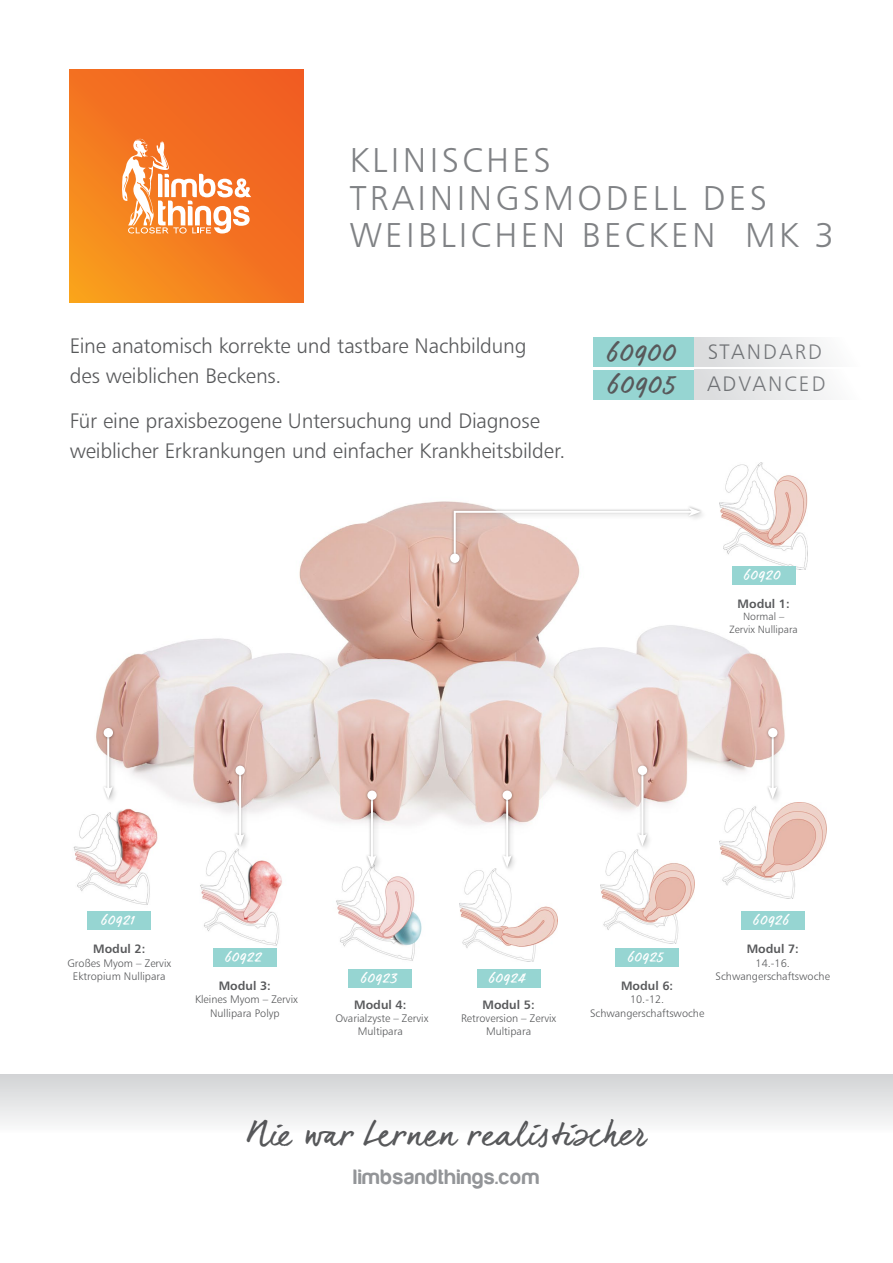
<style>
.page{position:relative;width:893px;height:1263px;background:#fff}
.page>*{position:absolute;margin:0;border:0;box-sizing:border-box;transform-origin:0 0}
.t1{font:34.5px/37.5px "Humanist 777 BT Light B";letter-spacing:.1em;color:#808285}
.t2{font:32.85px "dear Joe 6";color:#58595b}
.t3{font:28.8px/32.7px "dear Joe 6";color:#58595b}
.t4{font:21.6px "Harabara";letter-spacing:.05em;color:#939598}
.t5{font:21px/30px "Humanist 777 BT Light B";letter-spacing:-.01em;color:#58595b}
.t6{font:21px/32.7px "Humanist 777 BT Light B";letter-spacing:.1em;color:#808285}
.t7{font:15.45px "dear Joe 6";color:#fff}
.t8{font:12.15px "Humanist 777 BT Bold B";color:#58595b}
.t9{font:10.95px/13px "Humanist 777 BT Light B";color:#58595b;text-align:center}
.t10{font:10.5px/12.6px "Humanist 777 BT Light B";color:#58595b;text-align:center}
</style>
<div class="page">
<svg style="left:0;top:1074px;width:893px;height:50px"></svg>
<svg style="left:70px;top:69px;width:234px;height:234px;background:#f37620"></svg>
<svg style="left:122px;top:139px;width:129px;height:95px"></svg>
<div style="left:593px;top:337px;width:102px;height:29px;background:#96d5d2"></div>
<div style="left:593px;top:370px;width:102px;height:29px;background:#96d5d2"></div>
<div style="left:695px;top:337px;width:168px;height:29px;background:linear-gradient(to right,#d9dbdc,#fff)"></div>
<div style="left:695px;top:370px;width:168px;height:29px;background:linear-gradient(to right,#d9dbdc,#fff)"></div>
<img style="left:96px;top:496px;width:712px;height:384px">
<img style="left:720px;top:463px;width:87px;height:106px">
<div style="left:732px;top:566px;width:63px;height:18px;background:#96d5d2"></div>
<img style="left:194px;top:840px;width:102px;height:109px">
<div style="left:213px;top:949px;width:64px;height:18px;background:#96d5d2"></div>
<img style="left:459px;top:869px;width:99px;height:92px">
<div style="left:477px;top:969px;width:63px;height:19px;background:#96d5d2"></div>
<img style="left:324px;top:855px;width:112px;height:106px">
<div style="left:348px;top:969px;width:64px;height:19px;background:#96d5d2"></div>
<img style="left:73px;top:803px;width:97px;height:102px">
<div style="left:87px;top:912px;width:64px;height:18px;background:#96d5d2"></div>
<div style="left:615px;top:949px;width:64px;height:18px;background:#96d5d2"></div>
<img style="left:600px;top:849px;width:94px;height:94px">
<div style="left:741px;top:912px;width:64px;height:18px;background:#96d5d2"></div>
<img style="left:719px;top:802px;width:108px;height:97px">
<div style="left:452px;top:506px;width:256px;height:59px;background:#000;opacity:.13"></div>
<div style="left:451px;top:505px;width:252px;height:54px;background:#000;opacity:.29"></div>
<svg style="left:453px;top:507px;width:248px;height:52px"></svg>
<div style="left:448px;top:551px;width:14px;height:14px;background:#000;opacity:.29"></div>
<div style="left:450px;top:553px;width:9px;height:10px;background:#fff;border-radius:50%"></div>
<div style="left:767px;top:731px;width:18px;height:75px;background:#000;opacity:.13"></div>
<div style="left:766px;top:730px;width:14px;height:71px;background:#000;opacity:.29"></div>
<hr style="left:772px;top:733px;width:2px;height:57px;background:#fff">
<svg style="left:768px;top:786px;width:9px;height:13px"></svg>
<div style="left:102px;top:731px;width:18px;height:75px;background:#000;opacity:.13"></div>
<div style="left:101px;top:730px;width:14px;height:71px;background:#000;opacity:.29"></div>
<hr style="left:107px;top:733px;width:2px;height:57px;background:#fff">
<svg style="left:104px;top:786px;width:9px;height:13px"></svg>
<div style="left:101px;top:726px;width:15px;height:14px;background:#000;opacity:.29"></div>
<div style="left:104px;top:728px;width:9px;height:9px;background:#fff;border-radius:50%"></div>
<div style="left:234px;top:769px;width:18px;height:84px;background:#000;opacity:.13"></div>
<div style="left:233px;top:768px;width:14px;height:80px;background:#000;opacity:.29"></div>
<hr style="left:239px;top:770px;width:2px;height:67px;background:#fff">
<svg style="left:235px;top:834px;width:10px;height:12px"></svg>
<div style="left:233px;top:763px;width:15px;height:14px;background:#000;opacity:.29"></div>
<div style="left:235px;top:766px;width:10px;height:9px;background:#fff;border-radius:50%"></div>
<div style="left:366px;top:794px;width:18px;height:81px;background:#000;opacity:.13"></div>
<div style="left:365px;top:793px;width:14px;height:77px;background:#000;opacity:.29"></div>
<hr style="left:371px;top:795px;width:2px;height:64px;background:#fff">
<svg style="left:367px;top:855px;width:10px;height:13px"></svg>
<div style="left:365px;top:788px;width:14px;height:14px;background:#000;opacity:.29"></div>
<div style="left:367px;top:790px;width:10px;height:10px;background:#fff;border-radius:50%"></div>
<div style="left:501px;top:794px;width:18px;height:81px;background:#000;opacity:.13"></div>
<div style="left:500px;top:793px;width:14px;height:77px;background:#000;opacity:.29"></div>
<hr style="left:506px;top:795px;width:2px;height:64px;background:#fff">
<svg style="left:503px;top:855px;width:9px;height:13px"></svg>
<div style="left:500px;top:788px;width:15px;height:14px;background:#000;opacity:.29"></div>
<div style="left:503px;top:790px;width:9px;height:10px;background:#fff;border-radius:50%"></div>
<div style="left:636px;top:769px;width:18px;height:84px;background:#000;opacity:.13"></div>
<div style="left:635px;top:768px;width:14px;height:80px;background:#000;opacity:.29"></div>
<hr style="left:641px;top:770px;width:2px;height:67px;background:#fff">
<svg style="left:638px;top:834px;width:9px;height:12px"></svg>
<div style="left:635px;top:763px;width:15px;height:14px;background:#000;opacity:.29"></div>
<div style="left:638px;top:766px;width:9px;height:9px;background:#fff;border-radius:50%"></div>
<div style="left:766px;top:726px;width:14px;height:14px;background:#000;opacity:.29"></div>
<div style="left:768px;top:728px;width:9px;height:9px;background:#fff;border-radius:50%"></div>
<h1 class="t1" style="left:350px;top:141px;width:486px">KLINISCHES<br>TRAININGSMODELL DES<br>WEIBLICHEN BECKEN MK 3</h1>
<h3 class="t5" style="left:70px;top:331px;width:458px">Eine anatomisch korrekte und tastbare Nachbildung des weiblichen Beckens.</h3>
<h3 class="t5" style="left:70px;top:406px;width:497px">Für eine praxisbezogene Untersuchung und Diagnose weiblicher Erkrankungen und einfacher Krankheitsbilder.</h3>
<h3 class="t3" style="left:606px;top:333px;width:72px">60900<br>60905</h3>
<h3 class="t6" style="left:707px;top:335px;width:120px">STANDARD<br>ADVANCED</h3>
<h3 class="t7" style="left:743px;top:564px;width:39px">60920</h3>
<p class="t8" style="left:738px;top:596px;width:54px">Modul 1:</p>
<p class="t10" style="left:729px;top:610px;width:70px">Normal –<br>Zervix Nullipara</p>
<h3 class="t7" style="left:101px;top:910px;width:36px">60921</h3>
<p class="t8" style="left:93px;top:941px;width:54px">Modul 2:</p>
<p class="t9" style="left:67px;top:956px;width:105px">Großes Myom – Zervix<br>Ektropium Nullipara</p>
<h3 class="t7" style="left:225px;top:947px;width:39px">60922</h3>
<p class="t8" style="left:219px;top:978px;width:54px">Modul 3:</p>
<p class="t9" style="left:195px;top:993px;width:104px">Kleines Myom – Zervix<br>Nullipara Polyp</p>
<h3 class="t7" style="left:360px;top:967px;width:38px">60923</h3>
<p class="t8" style="left:354px;top:997px;width:54px">Modul 4:</p>
<p class="t9" style="left:335px;top:1012px;width:94px">Ovarialzyste – Zervix<br>Multipara</p>
<h3 class="t7" style="left:488px;top:967px;width:39px">60924</h3>
<p class="t8" style="left:483px;top:997px;width:54px">Modul 5:</p>
<p class="t9" style="left:461px;top:1012px;width:97px">Retroversion – Zervix<br>Multipara</p>
<h3 class="t7" style="left:627px;top:947px;width:38px">60925</h3>
<p class="t8" style="left:621px;top:978px;width:54px">Modul 6:</p>
<p class="t9" style="left:590px;top:993px;width:116px">10.-12.<br>Schwangerschaftswoche</p>
<h3 class="t7" style="left:753px;top:910px;width:38px">60926</h3>
<p class="t8" style="left:747px;top:941px;width:54px">Modul 7:</p>
<p class="t9" style="left:716px;top:956px;width:116px">14.-16.<br>Schwangerschaftswoche</p>
<h2 class="t2" style="left:245px;top:1115px;width:404px">Nie war Lernen realistischer</h2>
<h3 class="t4" style="left:353px;top:1165px;width:188px">limbsandthings.com</h3>
</div>
